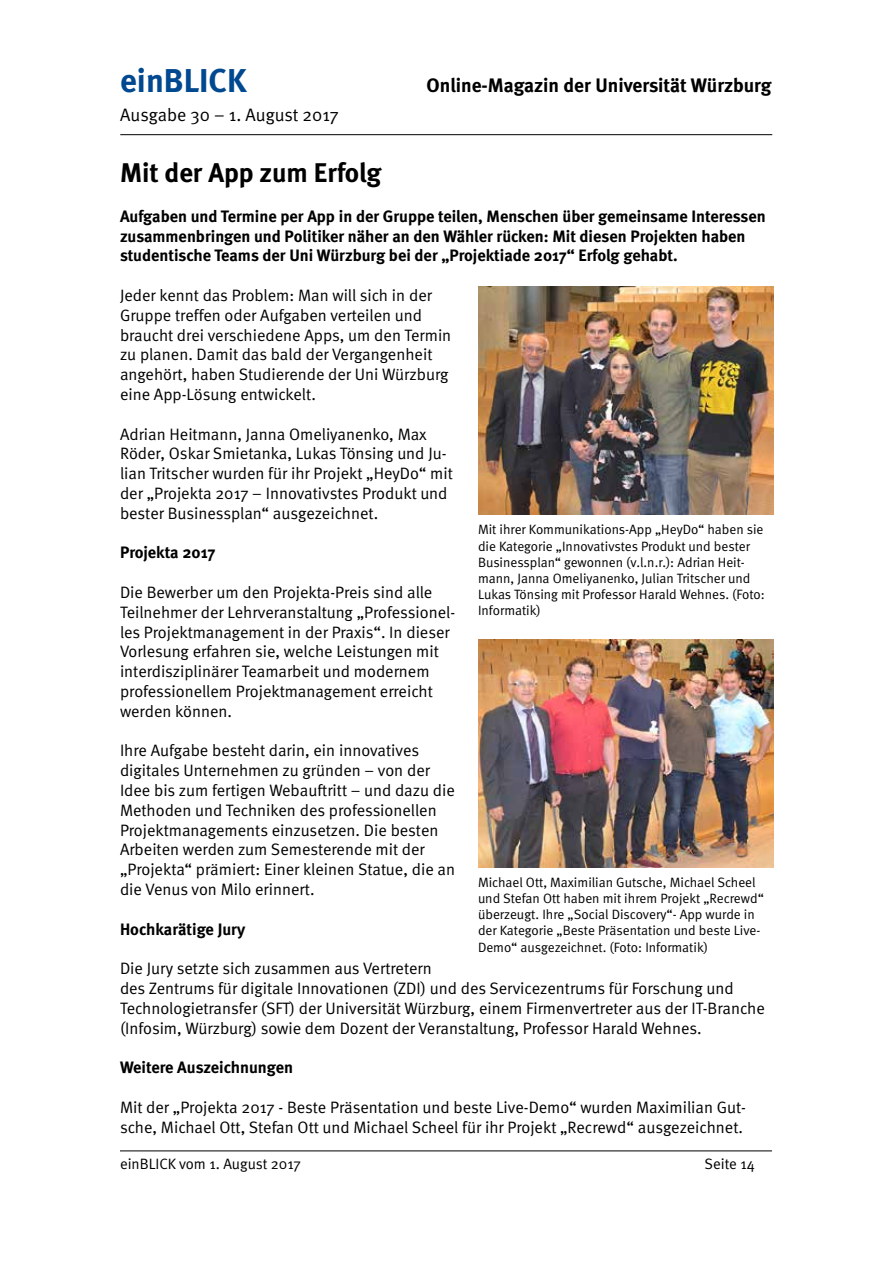
<style>
.page{position:relative;width:893px;height:1263px;background:#fff}
.page>*{position:absolute;margin:0;border:0;box-sizing:border-box;transform-origin:0 0}
.t1{font:700 33px "Meta";color:#004990}
.t2{font:700 27px "Meta";color:#000}
.t3{font:700 19.5px "Meta";color:#000}
.t4{font:18px "Meta Normal";color:#000}
.t5{font:16.5px/19.8px "Meta Normal";color:#000}
.t6{font:700 16.5px/19.8px "Meta";color:#000}
.t7{font:15px "Meta Normal";color:#000}
.t8{font:13.5px/16.2px "Meta Normal";color:#000}
</style>
<div class="page">
<hr style="left:120px;top:134px;width:652px;height:1px;background:#000">
<hr style="left:120px;top:1150px;width:652px;height:1px;background:#000">
<img style="left:478px;top:639px;width:295px;height:228px">
<img style="left:478px;top:287px;width:295px;height:228px">
<h1 class="t1" style="left:120px;top:61px;width:128px">einBLICK</h1>
<p class="t3" style="left:427px;top:74px;width:346px">Online-Magazin der Universität Würzburg</p>
<p class="t4" style="left:120px;top:105px;width:220px">Ausgabe 30 – 1. August 2017</p>
<h2 class="t2" style="left:120px;top:157px;width:263px">Mit der App zum Erfolg</h2>
<p class="t6" style="left:120px;top:206px;width:647px">Aufgaben und Termine per App in der Gruppe teilen, Menschen über gemeinsame Interessen zusammenbringen und Politiker näher an den Wähler rücken: Mit diesen Projekten haben studentische Teams der Uni Würzburg bei der „Projektiade 2017“ Erfolg gehabt.</p>
<p class="t5" style="left:120px;top:285px;width:333px">Jeder kennt das Problem: Man will sich in der Gruppe treffen oder Aufgaben verteilen und braucht drei verschiedene Apps, um den Termin zu planen. Damit das bald der Vergangenheit angehört, haben Studierende der Uni Würzburg eine App-Lösung entwickelt.</p>
<p class="t5" style="left:120px;top:424px;width:334px">Adrian Heitmann, Janna Omeliyanenko, Max Röder, Oskar Smietanka, Lukas Tönsing und Ju&shy;lian Tritscher wurden für ihr Projekt „HeyDo“ mit der „Projekta 2017 – Innovativstes Produkt und bester Businessplan“ ausgezeichnet.</p>
<p class="t6" style="left:120px;top:542px;width:97px">Projekta 2017</p>
<p class="t5" style="left:120px;top:582px;width:337px">Die Bewerber um den Projekta-Preis sind alle Teilnehmer der Lehrveranstaltung „Professionel&shy;les Projektmanagement in der Praxis“. In dieser Vorlesung erfahren sie, welche Leistungen mit interdisziplinärer Teamarbeit und modernem professionellem Projektmanagement erreicht werden können.</p>
<p class="t5" style="left:120px;top:740px;width:337px">Ihre Aufgabe besteht darin, ein innovatives digitales Unternehmen zu gründen – von der Idee bis zum fertigen Webauftritt – und dazu die Methoden und Techniken des professionellen Projektmanagements einzusetzen. Die besten Arbeiten werden zum Semesterende mit der „Projekta“ prämiert: Einer kleinen Statue, die an die Venus von Milo erinnert.</p>
<p class="t6" style="left:120px;top:919px;width:127px">Hochkarätige Jury</p>
<p class="t5" style="left:120px;top:958px;width:646px">Die Jury setzte sich zusammen aus Vertretern<br>des Zentrums für digitale Innovationen (ZDI) und des Servicezentrums für Forschung und Technologietransfer (SFT) der Universität Würzburg, einem Firmenvertreter aus der IT-Branche (Infosim, Würzburg) sowie dem Dozent der Veranstaltung, Professor Harald Wehnes.</p>
<p class="t6" style="left:120px;top:1057px;width:175px">Weitere Auszeichnungen</p>
<p class="t5" style="left:120px;top:1097px;width:627px">Mit der „Projekta 2017 - Beste Präsentation und beste Live-Demo“ wurden Maximilian Gut&shy;sche, Michael Ott, Stefan Ott und Michael Scheel für ihr Projekt „Recrewd“ ausgezeichnet.</p>
<p class="t8" style="left:478px;top:521px;width:288px">Mit ihrer Kommunikations-App „HeyDo“ haben sie die Kategorie „Innovativstes Produkt und bester Businessplan“ gewonnen (v.l.n.r.): Adrian Heit&shy;mann, Janna Omeliyanenko, Julian Tritscher und Lukas Tönsing mit Professor Harald Wehnes. (Foto:<br>Informatik)</p>
<p class="t8" style="left:478px;top:874px;width:287px">Michael Ott, Maximilian Gutsche, Michael Scheel und Stefan Ott haben mit ihrem Projekt „Recrewd“ überzeugt. Ihre „Social Discovery“- App wurde in der Kategorie „Beste Präsentation und beste Live-Demo“ ausgezeichnet. (Foto: Informatik)</p>
<p class="t7" style="left:120px;top:1155px;width:182px">einBLICK vom 1. August 2017</p>
<p class="t7" style="left:705px;top:1155px;width:52px">Seite 14</p>
</div>
